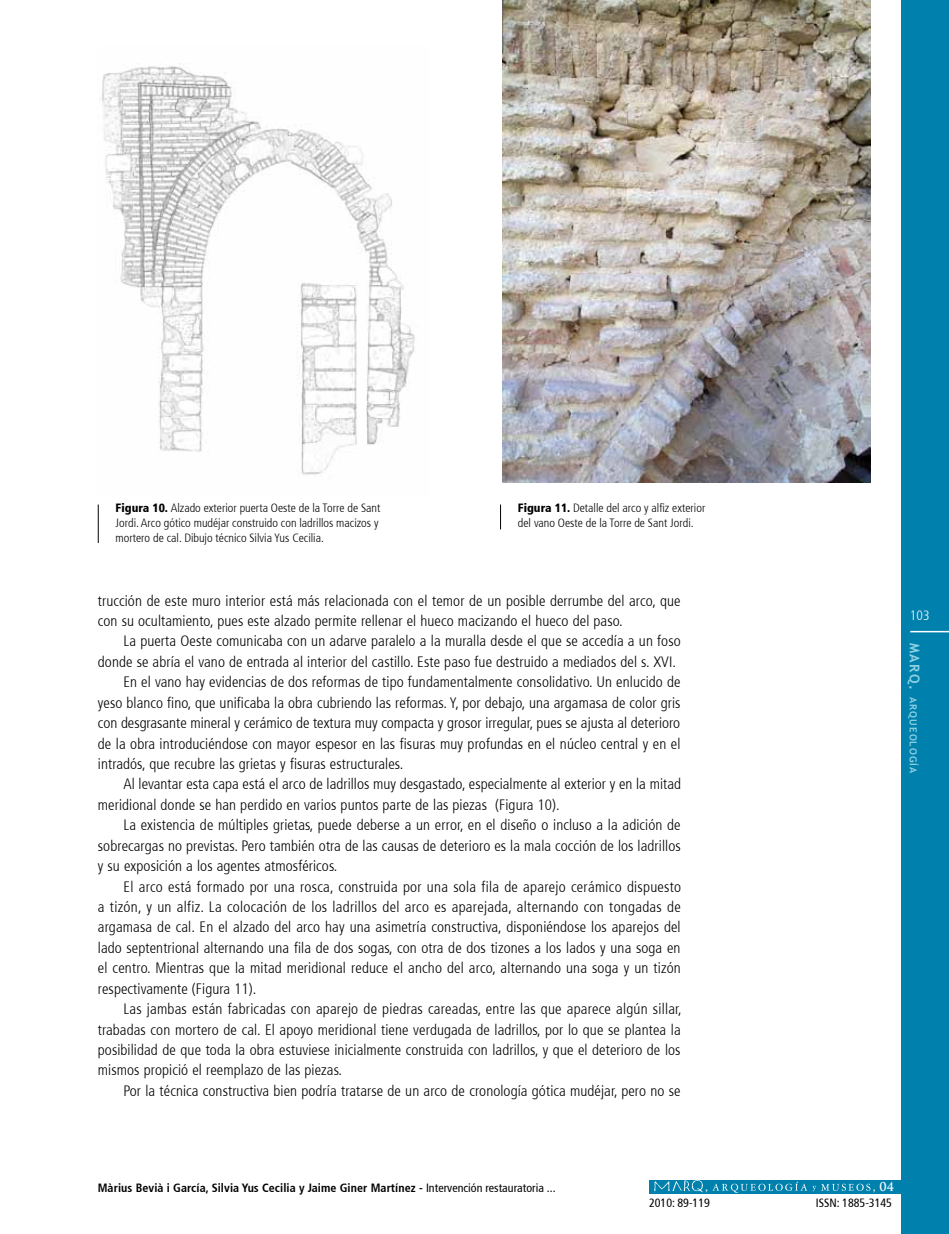
<style>
.page{position:relative;width:949px;height:1234px;background:#fff}
.page>*{position:absolute;margin:0;border:0;box-sizing:border-box;transform-origin:0 0}
.t1{font:300 condensed 15px/20.4px "Frutiger 47";letter-spacing:.005em;color:#000}
.t2{font:300 condensed 13.5px "Frutiger 47";color:#fff}
.t3{font:300 condensed 12px/15px "Frutiger 47";color:#000}
.t4{font:700 condensed 12px "Frutiger 67";letter-spacing:.005em;color:#000}
.t5{font:condensed 12px "Frutiger 57";color:#000}
.t6{font:700 12px "Trajan Pro";color:#fff}
.t7{font:700 9.75px "Trebuchet MS";letter-spacing:.11em;color:#8fd1e3}
.s1{font-family:"Frutiger 77";font-weight:900}
.s2{font-size:13.5px}
.s3{font-family:"Frutiger 57";font-weight:400}
</style>
<div class="page">
<div style="left:900px;top:0;width:48px;height:1233px;background:#0081ad"></div>
<hr style="left:909px;top:630px;width:39px;height:2px;background:#fff">
<div style="left:648px;top:1179px;width:253px;height:14px;background:#0081ad"></div>
<img style="left:652px;top:1179px;width:55px;height:13px">
<svg style="left:712px;top:1181px;width:158px;height:11px"></svg>
<img style="left:99px;top:63px;width:316px;height:412px">
<img style="left:502px;top:0;width:368px;height:482px">
<hr style="left:98px;top:504px;width:1px;height:39px;background:#000">
<svg style="left:500px;top:504px;width:1px;height:25px"></svg>
<p class="t3" style="left:116px;top:501px;width:266px"><span class="s1">Figura 10.</span> Alzado exterior puerta Oeste de la Torre de Sant<br>Jordi. Arco gótico mudéjar construido con ladrillos macizos y mortero de cal. Dibujo técnico Silvia Yus Cecilia.</p>
<p class="t3" style="left:518px;top:501px;width:189px"><span class="s1">Figura 11.</span> Detalle del arco y alfiz exterior del vano Oeste de la Torre de Sant Jordi.</p>
<p class="t1" style="left:98px;top:590px;width:584px">trucción de este muro interior está más relacionada con el temor de un posible derrumbe del arco, que con su ocultamiento, pues este alzado permite rellenar el hueco macizando el hueco del paso.</p>
<p class="t1" style="left:123px;top:631px;width:558px">La puerta Oeste comunicaba con un adarve paralelo a la muralla desde el que se accedía a un foso</p>
<p class="t1" style="left:98px;top:651px;width:579px">donde se abría el vano de entrada al interior del castillo. Este paso fue destruido a mediados del s. XVI.</p>
<p class="t1" style="left:123px;top:672px;width:558px">En el vano hay evidencias de dos reformas de tipo fundamentalmente consolidativo. Un enlucido de</p>
<p class="t1" style="left:98px;top:692px;width:584px">yeso blanco fino, que unificaba la obra cubriendo las reformas. Y, por debajo, una argamasa de color gris</p>
<p class="t1" style="left:98px;top:712px;width:583px">con desgrasante mineral y cerámico de textura muy compacta y grosor irregular, pues se ajusta al deterioro</p>
<p class="t1" style="left:98px;top:733px;width:584px">de la obra introduciéndose con mayor espesor en las fisuras muy profundas en el núcleo central y en el</p>
<p class="t1" style="left:98px;top:753px;width:307px">intradós, que recubre las grietas y fisuras estructurales.</p>
<p class="t1" style="left:123px;top:774px;width:559px">Al levantar esta capa está el arco de ladrillos muy desgastado, especialmente al exterior y en la mitad</p>
<p class="t1" style="left:98px;top:794px;width:463px">meridional donde se han perdido en varios puntos parte de las piezas (Figura 10).</p>
<p class="t1" style="left:123px;top:814px;width:558px">La existencia de múltiples grietas, puede deberse a un error, en el diseño o incluso a la adición de</p>
<p class="t1" style="left:98px;top:835px;width:584px">sobrecargas no previstas. Pero también otra de las causas de deterioro es la mala cocción de los ladrillos</p>
<p class="t1" style="left:98px;top:855px;width:241px">y su exposición a los agentes atmosféricos.</p>
<p class="t1" style="left:123px;top:876px;width:559px">El arco está formado por una rosca, construida por una sola fila de aparejo cerámico dispuesto</p>
<p class="t1" style="left:98px;top:896px;width:584px">a tizón, y un alfiz. La colocación de los ladrillos del arco es aparejada, alternando con tongadas de</p>
<p class="t1" style="left:98px;top:917px;width:584px">argamasa de cal. En el alzado del arco hay una asimetría constructiva, disponiéndose los aparejos del</p>
<p class="t1" style="left:98px;top:937px;width:584px">lado septentrional alternando una fila de dos sogas, con otra de dos tizones a los lados y una soga en</p>
<p class="t1" style="left:98px;top:957px;width:584px">el centro. Mientras que la mitad meridional reduce el ancho del arco, alternando una soga y un tizón</p>
<p class="t1" style="left:98px;top:978px;width:160px">respectivamente (Figura 11).</p>
<p class="t1" style="left:123px;top:998px;width:559px">Las jambas están fabricadas con aparejo de piedras careadas, entre las que aparece algún sillar,</p>
<p class="t1" style="left:98px;top:1019px;width:584px">trabadas con mortero de cal. El apoyo meridional tiene verdugada de ladrillos, por lo que se plantea la</p>
<p class="t1" style="left:98px;top:1039px;width:584px">posibilidad de que toda la obra estuviese inicialmente construida con ladrillos, y que el deterioro de los</p>
<p class="t1" style="left:98px;top:1059px;width:246px">mismos propició el reemplazo de las piezas.</p>
<p class="t1" style="left:123px;top:1080px;width:558px">Por la técnica constructiva bien podría tratarse de un arco de cronología gótica mudéjar, pero no se</p>
<p class="t2" style="left:909px;top:607px;width:21px">103</p>
<p class="t7" style="left:919px;top:642px;width:132px;rotate:90deg"><span class="s2">MARQ.</span> ARQUEOLOGÍA</p>
<p class="t4" style="left:98px;top:1180px;width:459px">Màrius Bevià i García, Silvia Yus Cecilia y Jaime Giner Martínez - <span class="s3">Intervención restauratoria ...</span></p>
<p class="t6" style="left:705px;top:1178px;width:4px">,</p>
<p class="t6" style="left:872px;top:1178px;width:23px">, 04</p>
<p class="t5" style="left:649px;top:1195px;width:62px">2010: 89-119</p>
<p class="t5" style="left:815px;top:1195px;width:78px">ISSN: 1885-3145</p>
</div>
